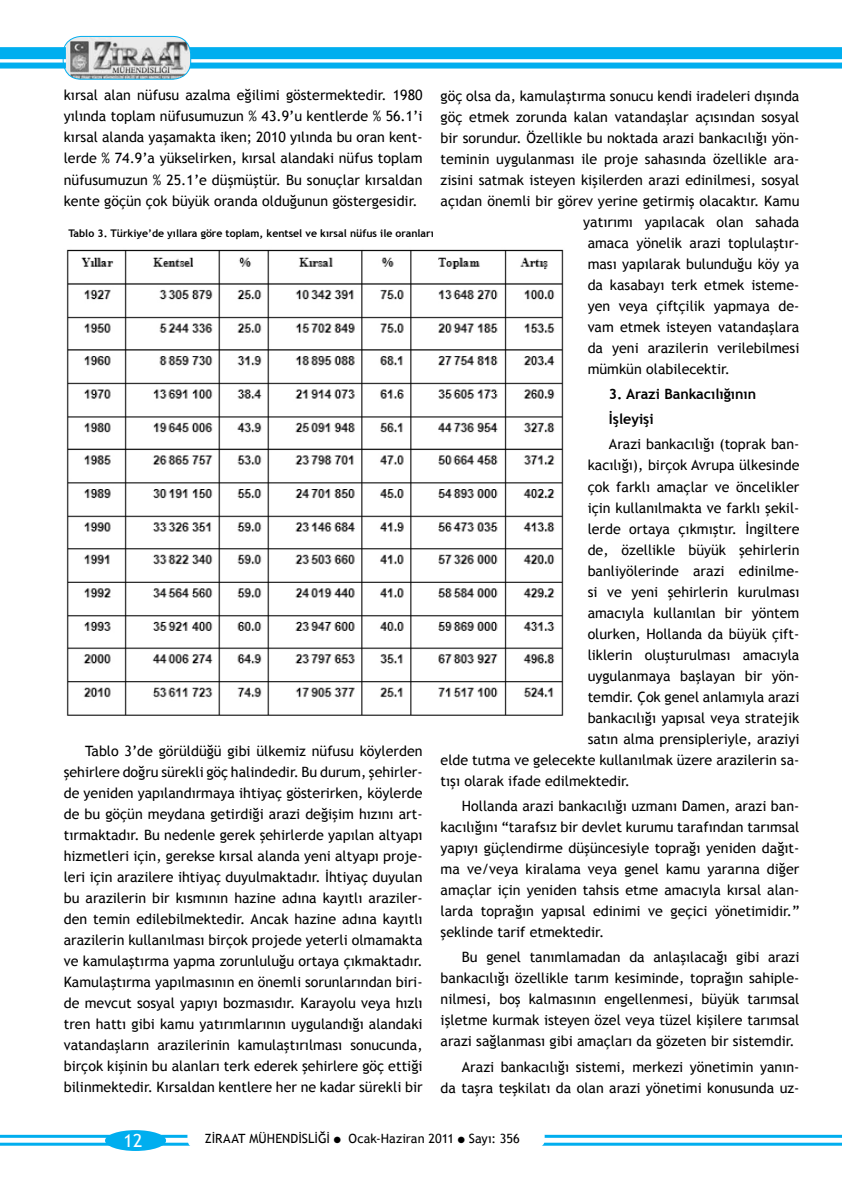
<style>
.page{position:relative;width:842px;height:1191px;background:#fff}
.page>*{position:absolute;margin:0;border:0;box-sizing:border-box;transform-origin:0 0}
.t1{font:18px "Trebuchet MS";color:#fff}
.t2{font:14.25px/21px "Trebuchet MS";color:#000;text-align:justify}
.t3{font:700 14.25px/25.2px "Trebuchet MS";color:#000}
.t4{font:12.75px "Trebuchet MS";color:#000}
.t5{font:700 10.5px "Trebuchet MS";color:#000}
</style>
<div class="page">
<div style="left:0;top:47px;width:842px;height:12px;background:#00aeef"></div>
<div style="left:0;top:63px;width:842px;height:6px;background:#00aeef"></div>
<img style="left:66px;top:36px;width:125px;height:43px">
<div style="left:63px;top:36px;width:128px;height:43px;border:1px solid #00aeef;border-radius:18px"></div>
<hr style="left:0;top:1142px;width:842px;height:3px;background:#00aeef">
<hr style="left:0;top:1134px;width:842px;height:3px;background:#00aeef">
<div style="left:105px;top:1130px;width:61px;height:21px;background:#00aeef;border-radius:50%"></div>
<div style="left:187px;top:1128px;width:358px;height:19px;background:#fff;border-radius:7px"></div>
<img style="left:66px;top:249px;width:498px;height:467px">
<p class="t2" style="left:64px;top:85px;width:360px">kırsal alan nüfusu azalma eğilimi göstermektedir. 1980 yılında toplam nüfusumuzun % 43.9’u kentlerde % 56.1’i kırsal alanda yaşamakta iken; 2010 yılında bu oran kent&shy;lerde % 74.9’a yükselirken, kırsal alandaki nüfus toplam nüfusumuzun % 25.1’e düşmüştür. Bu sonuçlar kırsaldan kente göçün çok büyük oranda olduğunun göstergesidir.</p>
<p class="t2" style="left:441px;top:85px;width:360px">göç olsa da, kamulaştırma sonucu kendi iradeleri dışında</p>
<p class="t2" style="left:441px;top:106px;width:360px">göç etmek zorunda kalan vatandaşlar açısından sosyal</p>
<p class="t2" style="left:441px;top:127px;width:360px">bir sorundur. Özellikle bu noktada arazi bankacılığı yön-</p>
<p class="t2" style="left:441px;top:148px;width:360px">teminin uygulanması ile proje sahasında özellikle ara-</p>
<p class="t2" style="left:441px;top:169px;width:360px">zisini satmak isteyen kişilerden arazi edinilmesi, sosyal</p>
<p class="t2" style="left:441px;top:190px;width:360px">açıdan önemli bir görev yerine getirmiş olacaktır. Kamu</p>
<p class="t2" style="left:583px;top:211px;width:218px">yatırımı yapılacak olan sahada</p>
<p class="t2" style="left:588px;top:232px;width:213px">amaca yönelik arazi toplulaştır-</p>
<p class="t2" style="left:588px;top:253px;width:213px">ması yapılarak bulunduğu köy ya</p>
<p class="t2" style="left:588px;top:274px;width:213px">da kasabayı terk etmek isteme-</p>
<p class="t2" style="left:588px;top:295px;width:213px">yen veya çiftçilik yapmaya de-</p>
<p class="t2" style="left:588px;top:316px;width:213px">vam etmek isteyen vatandaşlara</p>
<p class="t2" style="left:588px;top:337px;width:213px">da yeni arazilerin verilebilmesi</p>
<p class="t2" style="left:588px;top:358px;width:144px">mümkün olabilecektir.</p>
<p class="t3" style="left:609px;top:381px;width:149px">3. Arazi Bankacılığının<br>İşleyişi</p>
<p class="t2" style="left:609px;top:434px;width:192px">Arazi bankacılığı (toprak ban-</p>
<p class="t2" style="left:588px;top:455px;width:213px">kacılığı), birçok Avrupa ülkesinde</p>
<p class="t2" style="left:588px;top:476px;width:213px">çok farklı amaçlar ve öncelikler</p>
<p class="t2" style="left:588px;top:497px;width:213px">için kullanılmakta ve farklı şekil-</p>
<p class="t2" style="left:588px;top:518px;width:213px">lerde ortaya çıkmıştır. İngiltere</p>
<p class="t2" style="left:588px;top:539px;width:213px">de, özellikle büyük şehirlerin</p>
<p class="t2" style="left:588px;top:560px;width:213px">banliyölerinde arazi edinilme-</p>
<p class="t2" style="left:588px;top:581px;width:213px">si ve yeni şehirlerin kurulması</p>
<p class="t2" style="left:588px;top:602px;width:213px">amacıyla kullanılan bir yöntem</p>
<p class="t2" style="left:588px;top:623px;width:213px">olurken, Hollanda da büyük çift-</p>
<p class="t2" style="left:588px;top:644px;width:213px">liklerin oluşturulması amacıyla</p>
<p class="t2" style="left:588px;top:665px;width:213px">uygulanmaya başlayan bir yön-</p>
<p class="t2" style="left:588px;top:686px;width:213px">temdir. Çok genel anlamıyla arazi</p>
<p class="t2" style="left:588px;top:707px;width:213px">bankacılığı yapısal veya stratejik</p>
<p class="t2" style="left:588px;top:728px;width:213px">satın alma prensipleriyle, araziyi</p>
<p class="t2" style="left:441px;top:749px;width:360px">elde tutma ve gelecekte kullanılmak üzere arazilerin sa-</p>
<p class="t2" style="left:441px;top:770px;width:191px">tışı olarak ifade edilmektedir.</p>
<p class="t2" style="left:441px;top:795px;width:360px;text-indent:21px">Hollanda arazi bankacılığı uzmanı Damen, arazi ban&shy;kacılığını “tarafsız bir devlet kurumu tarafından tarımsal yapıyı güçlendirme düşüncesiyle toprağı yeniden dağıt&shy;ma ve/veya kiralama veya genel kamu yararına diğer amaçlar için yeniden tahsis etme amacıyla kırsal alan&shy;larda toprağın yapısal edinimi ve geçici yönetimidir.” şeklinde tarif etmektedir.</p>
<p class="t2" style="left:441px;top:947px;width:360px;text-indent:21px">Bu genel tanımlamadan da anlaşılacağı gibi arazi bankacılığı özellikle tarım kesiminde, toprağın sahiple&shy;nilmesi, boş kalmasının engellenmesi, büyük tarımsal işletme kurmak isteyen özel veya tüzel kişilere tarımsal arazi sağlanması gibi amaçları da gözeten bir sistemdir.</p>
<p class="t2" style="left:441px;top:1056px;width:360px;text-align:right">Arazi bankacılığı sistemi, merkezi yönetimin yanın-<br>da taşra teşkilatı da olan arazi yönetimi konusunda uz-</p>
<p class="t5" style="left:68px;top:226px;width:367px">Tablo 3. Türkiye’de yıllara göre toplam, kentsel ve kırsal nüfus ile oranları</p>
<p class="t2" style="left:64px;top:740px;width:360px;text-indent:21px">Tablo 3’de görüldüğü gibi ülkemiz nüfusu köylerden şehirlere doğru sürekli göç halindedir. Bu durum, şehirler&shy;de yeniden yapılandırmaya ihtiyaç gösterirken, köylerde de bu göçün meydana getirdiği arazi değişim hızını art&shy;tırmaktadır. Bu nedenle gerek şehirlerde yapılan altyapı hizmetleri için, gerekse kırsal alanda yeni altyapı proje&shy;leri için arazilere ihtiyaç duyulmaktadır. İhtiyaç duyulan bu arazilerin bir kısmının hazine adına kayıtlı araziler&shy;den temin edilebilmektedir. Ancak hazine adına kayıtlı arazilerin kullanılması birçok projede yeterli olmamakta ve kamulaştırma yapma zorunluluğu ortaya çıkmaktadır.<br>Kamulaştırma yapılmasının en önemli sorunlarından biri&shy;de mevcut sosyal yapıyı bozmasıdır. Karayolu veya hızlı tren hattı gibi kamu yatırımlarının uygulandığı alandaki vatandaşların arazilerinin kamulaştırılması sonucunda, birçok kişinin bu alanları terk ederek şehirlere göç ettiği bilinmektedir. Kırsaldan kentlere her ne kadar sürekli bir</p>
<p class="t1" style="left:124px;top:1130px;width:20px">12</p>
<p class="t4" style="left:205px;top:1131px;width:317px">ZİRAAT MÜHENDİSLİĞİ ● Ocak-Haziran 2011 ● Sayı: 356</p>
</div>
